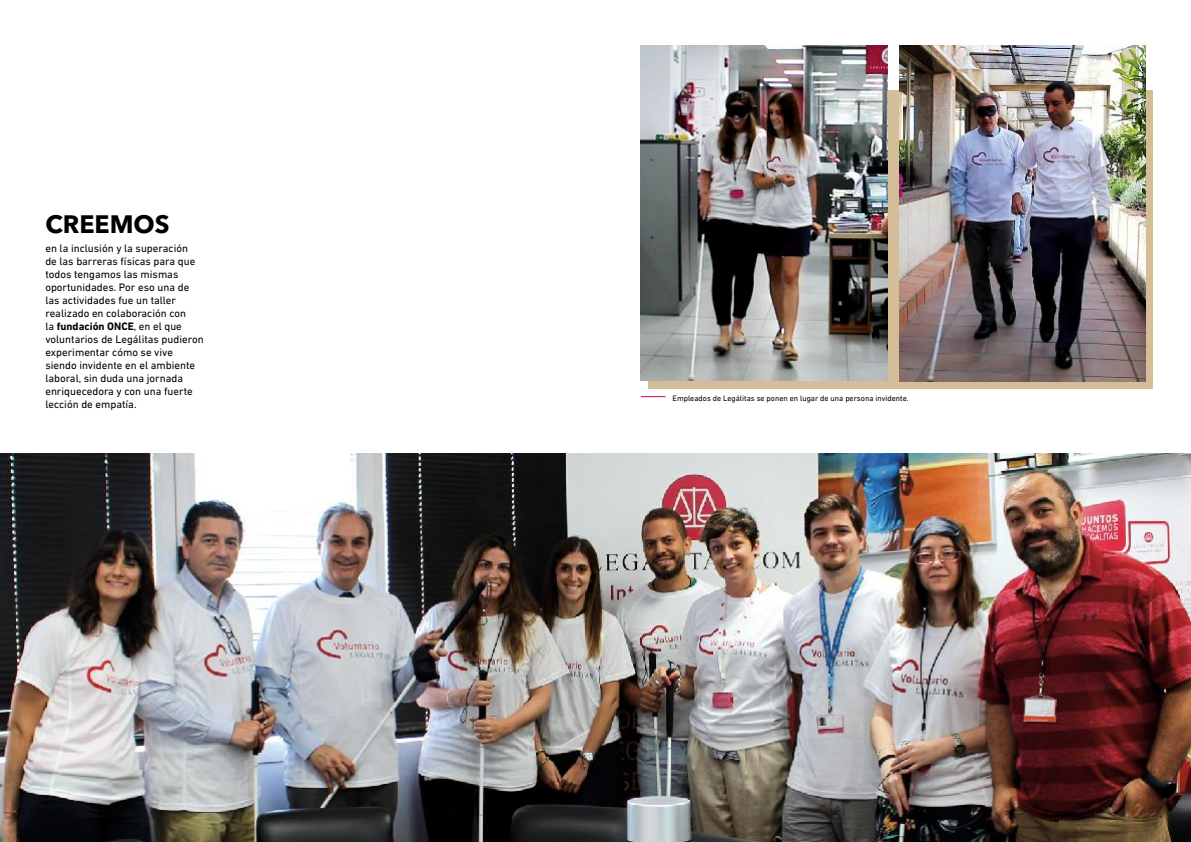
<style>
.page{position:relative;width:1191px;height:842px;background:#fff}
.page>*{position:absolute;margin:0;border:0;box-sizing:border-box;transform-origin:0 0}
.t1{font:700 25px "Avenir Next LT Pro";color:#000}
.t2{font:11px/13px "DIN Next LT Pro";color:#000}
.t3{font:8px "DIN Next LT Pro";color:#000}
.s1{font-weight:700}
</style>
<div class="page">
<svg style="left:648px;top:90px;width:504px;height:298px;background:#cdb995"></svg>
<img style="left:641px;top:45px;width:246px;height:335px">
<img style="left:0;top:454px;width:1191px;height:388px">
<img style="left:899px;top:45px;width:246px;height:337px">
<svg style="left:641px;top:396px;width:24px;height:1px"></svg>
<h1 class="t1" style="left:45px;top:209px;width:126px">CREEMOS</h1>
<p class="t2" style="left:45px;top:241px;width:160px">en la inclusión y la superación<br>de las barreras físicas para que todos tengamos las mismas oportunidades. Por eso una de las actividades fue un taller realizado en colaboración con<br>la <span class="s1">fundación ONCE</span>, en el que voluntarios de Legálitas pudieron experimentar cómo se vive siendo invidente en el ambiente laboral, sin duda una jornada enriquecedora y con una fuerte lección de empatía.</p>
<p class="t3" style="left:672px;top:394px;width:238px">Empleados de Legálitas se ponen en lugar de una persona invidente.</p>
</div>
